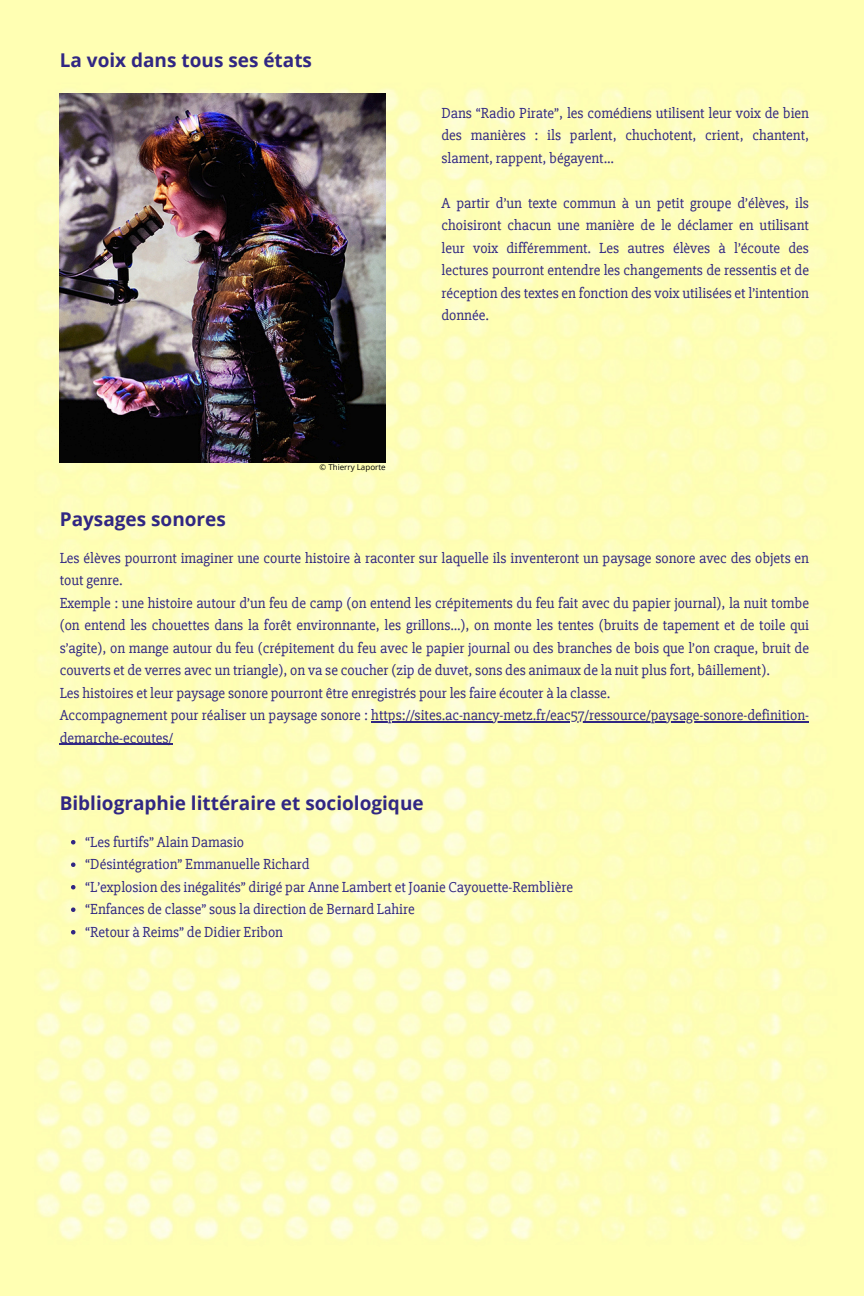
<style>
.page{position:relative;width:864px;height:1296px;background:#fff}
.page>*{position:absolute;margin:0;border:0;box-sizing:border-box;transform-origin:0 0}
.t1{font:700 19px "Open Sans";color:#312783}
.t2{font:15px/22.5px "Slabo 27 px";color:#312783;text-align:justify}
.t3{font:8px "Open Sans";color:#000}
</style>
<div class="page">
<img style="left:0;top:0;width:864px;height:1296px">
<img style="left:60px;top:94px;width:326px;height:369px">
<hr style="left:371px;top:721px;width:438px;height:2px;background:#312783">
<hr style="left:60px;top:744px;width:113px;height:1px;background:#312783">
<svg style="left:71px;top:840px;width:4px;height:4px"></svg>
<svg style="left:71px;top:862px;width:4px;height:5px"></svg>
<svg style="left:71px;top:885px;width:4px;height:4px"></svg>
<svg style="left:71px;top:907px;width:4px;height:5px"></svg>
<svg style="left:71px;top:930px;width:4px;height:4px"></svg>
<p class="t1" style="left:60px;top:47px;width:254px">La voix dans tous ses états</p>
<h1 class="t2" style="left:442px;top:102px;width:369px">Dans “Radio Pirate”, les comédiens utilisent leur voix de bien des manières : ils parlent, chuchotent, crient, chantent, slament, rappent, bégayent...</h1>
<p class="t2" style="left:442px;top:192px;width:369px">A partir d’un texte commun à un petit groupe d’élèves, ils choisiront chacun une manière de le déclamer en utilisant leur voix différemment. Les autres élèves à l’écoute des lectures pourront entendre les changements de ressentis et de réception des textes en fonction des voix utilisées et l’intention donnée.</p>
<p class="t3" style="left:320px;top:461px;width:68px">© Thierry Laporte</p>
<h2 class="t1" style="left:60px;top:506px;width:168px">Paysages sonores</h2>
<h2 class="t2" style="left:60px;top:547px;width:751px;text-align:left">Les élèves pourront imaginer une courte histoire à raconter sur laquelle ils inventeront un paysage sonore avec des objets en tout genre.<br>Exemple : une histoire autour d’un feu de camp (on entend les crépitements du feu fait avec du papier journal), la nuit tombe (on entend les chouettes dans la forêt environnante, les grillons…), on monte les tentes (bruits de tapement et de toile qui s’agite), on mange autour du feu (crépitement du feu avec le papier journal ou des branches de bois que l’on craque, bruit de couverts et de verres avec un triangle), on va se coucher (zip de duvet, sons des animaux de la nuit plus fort, bâillement).<br>Les histoires et leur paysage sonore pourront être enregistrés pour les faire écouter à la classe.<br>Accompagnement pour réaliser un paysage sonore : https://sites.ac-nancy-metz.fr/eac57/ressource/paysage-sonore-definition-</h2>
<h1 class="t2" style="left:60px;top:727px;width:115px">demarche-ecoutes/</h1>
<h2 class="t1" style="left:60px;top:790px;width:365px">Bibliographie littéraire et sociologique</h2>
<h1 class="t2" style="left:85px;top:831px;width:160px">“Les furtifs” Alain Damasio</h1>
<p class="t2" style="left:85px;top:853px;width:226px">“Désintégration” Emmanuelle Richard</p>
<p class="t2" style="left:85px;top:876px;width:489px">“L’explosion des inégalités” dirigé par Anne Lambert et Joanie Cayouette-Remblière</p>
<p class="t2" style="left:85px;top:898px;width:331px">“Enfances de classe” sous la direction de Bernard Lahire</p>
<p class="t2" style="left:85px;top:921px;width:199px">“Retour à Reims” de Didier Eribon</p>
</div>
